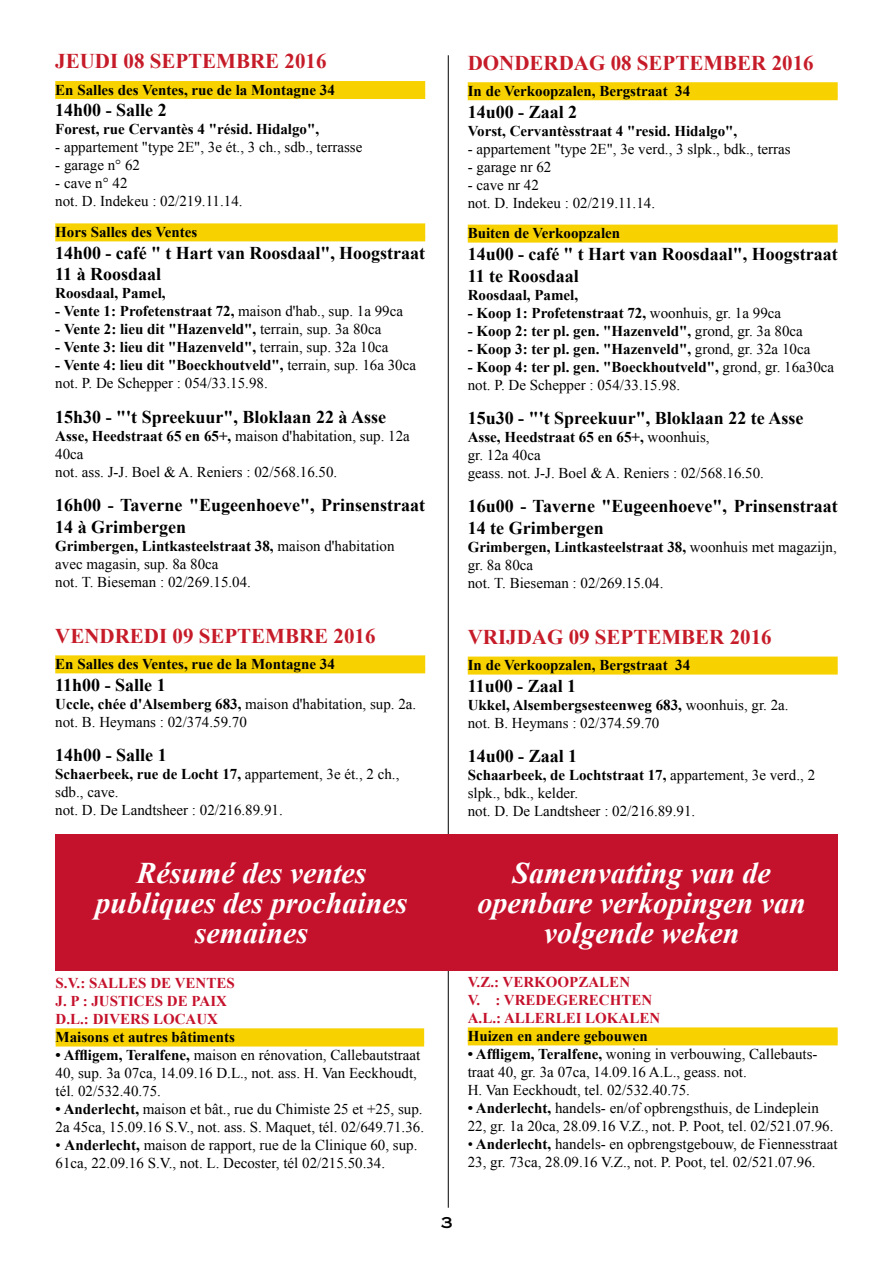
<style>
.page{position:relative;width:893px;height:1263px;background:#fff}
.page>*{position:absolute;margin:0;border:0;box-sizing:border-box;transform-origin:0 0}
.t1{font:italic 700 30px/30px "Times New Roman";color:#fff;text-align:center}
.t2{font:700 21px "Times New Roman";color:#c61b28}
.t3{font:700 18px/21.6px "Times New Roman";color:#000}
.t4{font:15px/18px "Times New Roman";color:#000}
.t5{font:700 15px "Times New Roman";color:#000}
.t6{font:700 15px/18px "Times New Roman";color:#c5122c}
.t7{font:15px "Copperplate Thirty One AB";color:#000}
.s1{font-weight:400}
.s2{font-weight:700}
</style>
<div class="page">
<hr style="left:448px;top:55px;width:1px;height:1153px;background:#000">
<div style="left:55px;top:81px;width:370px;height:18px;background:#f7d200"></div>
<div style="left:55px;top:223px;width:370px;height:18px;background:#f7d200"></div>
<div style="left:55px;top:655px;width:370px;height:18px;background:#f7d200"></div>
<div style="left:468px;top:82px;width:370px;height:18px;background:#f7d200"></div>
<div style="left:468px;top:225px;width:370px;height:18px;background:#f7d200"></div>
<div style="left:468px;top:656px;width:370px;height:18px;background:#f7d200"></div>
<div style="left:55px;top:834px;width:393px;height:137px;background:#c5122c"></div>
<div style="left:445px;top:834px;width:393px;height:137px;background:#c5122c"></div>
<div style="left:56px;top:1028px;width:368px;height:18px;background:#f7d200"></div>
<div style="left:468px;top:1027px;width:370px;height:18px;background:#f7d200"></div>
<h2 class="t2" style="left:55px;top:47px;width:273px">jeudi 08 SEPTEMBRE 2016</h2>
<p class="t5" style="left:55px;top:79px;width:281px">En Salles des Ventes, rue de la Montagne 34</p>
<p class="t3" style="left:55px;top:99px;width:113px">14h00 - Salle 2</p>
<p class="t5" style="left:55px;top:119px;width:265px">Forest, rue Cervantès 4 "résid. Hidalgo",</p>
<p class="t4" style="left:55px;top:138px;width:309px">- appartement "type 2E", 3e ét., 3 ch., sdb., terrasse</p>
<p class="t4" style="left:55px;top:156px;width:86px">- garage n° 62</p>
<p class="t4" style="left:55px;top:174px;width:189px">- cave n° 42<br>not. D. Indekeu : 02/219.11.14.</p>
<p class="t5" style="left:55px;top:222px;width:144px">Hors Salles des Ventes</p>
<p class="t3" style="left:55px;top:241px;width:371px">14h00 - café " t Hart van Roosdaal", Hoogstraat<br>11 à Roosdaal</p>
<p class="t5" style="left:55px;top:283px;width:112px">Roosdaal, Pamel,</p>
<p class="t5" style="left:55px;top:301px;width:349px">- Vente 1: Profetenstraat 72, <span class="s1">maison d'hab., sup. 1a 99ca</span></p>
<p class="t5" style="left:55px;top:319px;width:328px">- Vente 2: lieu dit "Hazenveld", <span class="s1">terrain, sup. 3a 80ca</span></p>
<p class="t5" style="left:55px;top:337px;width:335px">- Vente 3: lieu dit "Hazenveld", <span class="s1">terrain, sup. 32a 10ca</span></p>
<p class="t4" style="left:55px;top:356px;width:362px"><span class="s2">- Vente 4: lieu dit "Boeckhoutveld",</span> terrain, sup. 16a 30ca not. P. De Schepper : 054/33.15.98.</p>
<p class="t3" style="left:55px;top:405px;width:332px">15h30 - "'t Spreekuur", Bloklaan 22 à Asse</p>
<p class="t4" style="left:55px;top:426px;width:356px"><span class="s2">Asse, Heedstraat 65 en 65+,</span> maison d'habitation, sup. 12a<br>40ca<br>not. ass. J-J. Boel &amp; A. Reniers : 02/568.16.50.</p>
<p class="t3" style="left:55px;top:494px;width:371px">16h00 - Taverne "Eugeenhoeve", Prinsenstraat<br>14 à Grimbergen</p>
<p class="t4" style="left:55px;top:536px;width:341px"><span class="s2">Grimbergen, Lintkasteelstraat 38,</span> maison d'habitation avec magasin, sup. 8a 80ca<br>not. T. Bieseman : 02/269.15.04.</p>
<h2 class="t2" style="left:55px;top:621px;width:322px">vendredi 09 SEPTEMBRE 2016</h2>
<p class="t5" style="left:55px;top:654px;width:281px">En Salles des Ventes, rue de la Montagne 34</p>
<p class="t3" style="left:55px;top:673px;width:112px">11h00 - Salle 1</p>
<p class="t4" style="left:55px;top:694px;width:362px"><span class="s2">Uccle, chée d'Alsemberg 683,</span> maison d'habitation, sup. 2a. not. B. Heymans : 02/374.59.70</p>
<p class="t3" style="left:55px;top:744px;width:113px">14h00 - Salle 1</p>
<p class="t4" style="left:55px;top:765px;width:346px"><span class="s2">Schaerbeek, rue de Locht 17,</span> appartement, 3e ét., 2 ch., sdb., cave.<br>not. D. De Landtsheer : 02/216.89.91.</p>
<h2 class="t2" style="left:468px;top:48px;width:347px">donderdag 08 SEPTEMBER 2016</h2>
<p class="t5" style="left:468px;top:81px;width:224px">In de Verkoopzalen, Bergstraat 34</p>
<p class="t3" style="left:468px;top:100px;width:111px">14u00 - Zaal 2</p>
<p class="t5" style="left:468px;top:120px;width:271px">Vorst, Cervantèsstraat 4 "resid. Hidalgo",</p>
<p class="t4" style="left:468px;top:139px;width:325px">- appartement "type 2E", 3e verd., 3 slpk., bdk., terras</p>
<p class="t4" style="left:468px;top:157px;width:85px">- garage nr 62</p>
<p class="t4" style="left:468px;top:175px;width:189px">- cave nr 42<br>not. D. Indekeu : 02/219.11.14.</p>
<p class="t5" style="left:468px;top:223px;width:154px">Buiten de Verkoopzalen</p>
<p class="t3" style="left:468px;top:243px;width:371px">14u00 - café " t Hart van Roosdaal", Hoogstraat<br>11 te Roosdaal</p>
<p class="t5" style="left:468px;top:284px;width:112px">Roosdaal, Pamel,</p>
<p class="t5" style="left:468px;top:302px;width:315px">- Koop 1: Profetenstraat 72, <span class="s1">woonhuis, gr. 1a 99ca</span></p>
<p class="t5" style="left:468px;top:320px;width:337px">- Koop 2: ter pl. gen. "Hazenveld", <span class="s1">grond, gr. 3a 80ca</span></p>
<p class="t5" style="left:468px;top:338px;width:344px">- Koop 3: ter pl. gen. "Hazenveld", <span class="s1">grond, gr. 32a 10ca</span></p>
<p class="t4" style="left:468px;top:357px;width:368px"><span class="s2">- Koop 4: ter pl. gen. "Boeckhoutveld",</span> grond, gr. 16a30ca not. P. De Schepper : 054/33.15.98.</p>
<p class="t3" style="left:468px;top:407px;width:337px">15u30 - "'t Spreekuur", Bloklaan 22 te Asse</p>
<p class="t4" style="left:468px;top:428px;width:298px"><span class="s2">Asse, Heedstraat 65 en 65+,</span> woonhuis,<br>gr. 12a 40ca<br>geass. not. J-J. Boel &amp; A. Reniers : 02/568.16.50.</p>
<p class="t3" style="left:468px;top:495px;width:371px">16u00 - Taverne "Eugeenhoeve", Prinsenstraat<br>14 te Grimbergen</p>
<p class="t4" style="left:468px;top:538px;width:371px"><span class="s2">Grimbergen, Lintkasteelstraat 38,</span> woonhuis met magazijn, gr. 8a 80ca<br>not. T. Bieseman : 02/269.15.04.</p>
<h2 class="t2" style="left:468px;top:622px;width:305px">vrijdag 09 SEPTEMBER 2016</h2>
<p class="t5" style="left:468px;top:655px;width:224px">In de Verkoopzalen, Bergstraat 34</p>
<p class="t3" style="left:468px;top:675px;width:110px">11u00 - Zaal 1</p>
<p class="t4" style="left:468px;top:696px;width:322px"><span class="s2">Ukkel, Alsembergsesteenweg 683,</span> woonhuis, gr. 2a. not. B. Heymans : 02/374.59.70</p>
<p class="t3" style="left:468px;top:745px;width:111px">14u00 - Zaal 1</p>
<p class="t4" style="left:468px;top:766px;width:349px"><span class="s2">Schaarbeek, de Lochtstraat 17,</span> appartement, 3e verd., 2 slpk., bdk., kelder.<br>not. D. De Landtsheer : 02/216.89.91.</p>
<h1 class="t1" style="left:96px;top:857px;width:313px">Résumé des ventes publiques des prochaines semaines</h1>
<h1 class="t1" style="left:477px;top:857px;width:330px">Samenvatting van de openbare verkopingen van volgende weken</h1>
<p class="t6" style="left:56px;top:974px;width:181px">S.V.: SALLES DE VENTES<br>J. P : JUSTICES DE PAIX<br>D.L.: DIVERS LOCAUX</p>
<p class="t5" style="left:56px;top:1027px;width:181px">Maisons et autres bâtiments</p>
<p class="t4" style="left:56px;top:1046px;width:366px"><span class="s2">• Affligem, Teralfene,</span> maison en rénovation, Callebautstraat<br>40, sup. 3a 07ca, 14.09.16 D.L., not. ass. H. Van Eeckhoudt, tél. 02/532.40.75.</p>
<p class="t4" style="left:56px;top:1100px;width:370px"><span class="s2">• Anderlecht,</span> maison et bât., rue du Chimiste 25 et +25, sup.<br>2a 45ca, 15.09.16 S.V., not. ass. S. Maquet, tél. 02/649.71.36.</p>
<p class="t4" style="left:56px;top:1136px;width:363px">• <span class="s2">Anderlecht,</span> maison de rapport, rue de la Clinique 60, sup.<br>61ca, 22.09.16 S.V., not. L. Decoster, tél 02/215.50.34.</p>
<p class="t6" style="left:468px;top:973px;width:193px">V.Z.: VERKOOPZALEN<br>V. : VREDEGERECHTEN<br>A.L.: ALLERLEI LOKALEN</p>
<p class="t5" style="left:468px;top:1026px;width:182px">Huizen en andere gebouwen</p>
<p class="t4" style="left:468px;top:1045px;width:351px"><span class="s2">• Affligem, Teralfene,</span> woning in verbouwing, Callebauts&shy;traat 40, gr. 3a 07ca, 14.09.16 A.L., geass. not.<br>H. Van Eeckhoudt, tel. 02/532.40.75.</p>
<p class="t4" style="left:468px;top:1099px;width:367px"><span class="s2">• Anderlecht,</span> handels- en/of opbrengsthuis, de Lindeplein<br>22, gr. 1a 20ca, 28.09.16 V.Z., not. P. Poot, tel. 02/521.07.96.</p>
<p class="t4" style="left:468px;top:1135px;width:371px">• <span class="s2">Anderlecht,</span> handels- en opbrengstgebouw, de Fiennesstraat<br>23, gr. 73ca, 28.09.16 V.Z., not. P. Poot, tel. 02/521.07.96.</p>
<p class="t7" style="left:441px;top:1213px;width:13px">3</p>
</div>
